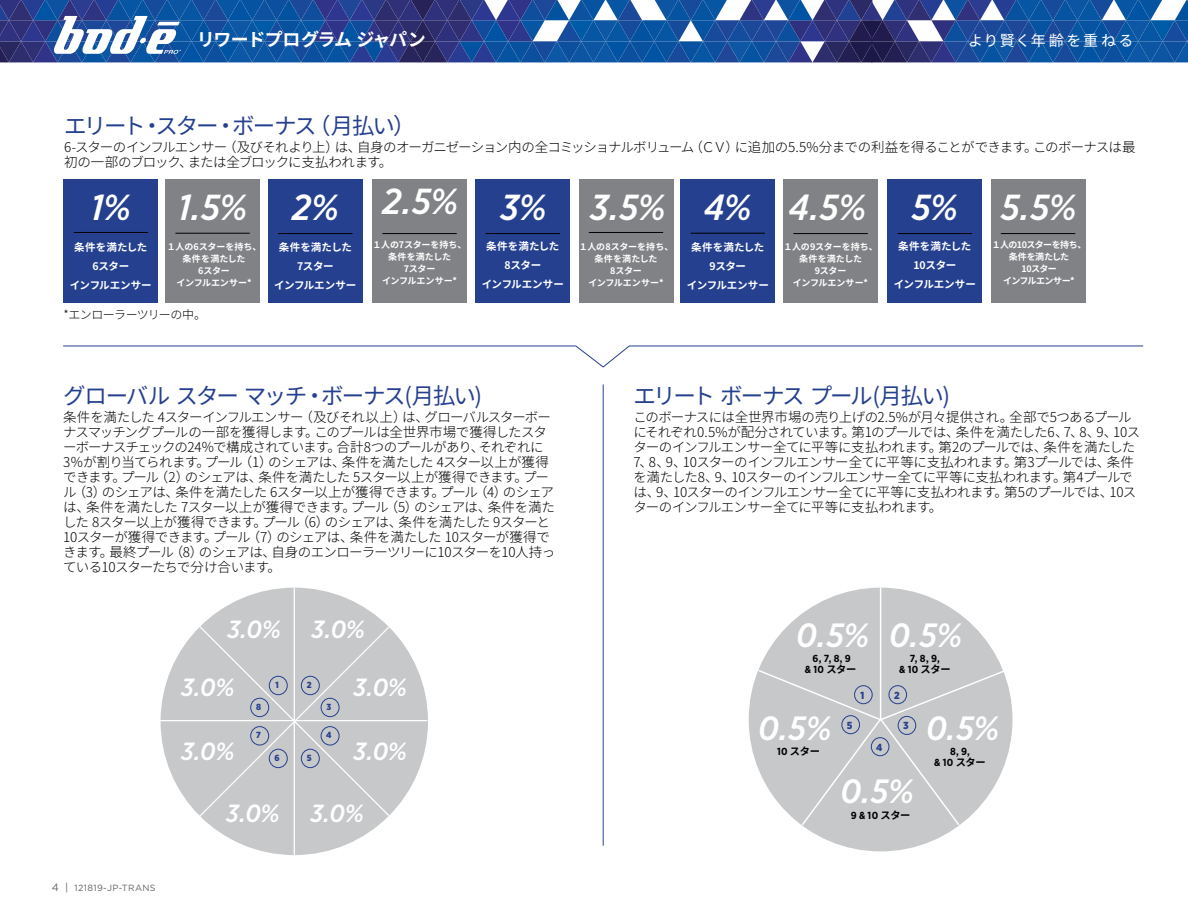
<style>
.page{position:relative;width:1188px;height:918px;background:#fff}
.page>*{position:absolute;margin:0;border:0;box-sizing:border-box;transform-origin:0 0}
.t1{font:italic 500 36.15px "Gotham Narrow";color:#fff}
.t2{font:italic 500 33.6px "Gotham Narrow";color:#fff}
.t3{font:italic 500 24.9px "Gotham Narrow";color:#fff}
.t4{font:22.5px "Noto Sans CJ Kjp";letter-spacing:-.09em;color:#25408f}
.t5{font:700 18px "Noto Sans CJ Kjp";letter-spacing:-.065em;color:#fff}
.t6{font:15px "Noto Sans CJ Kjp";letter-spacing:.125em;color:#fff}
.t7{font:300 13.5px/15px "Noto Sans CJ Kjp";letter-spacing:-.05em;color:#000}
.t8{font:300 12px "Noto Sans CJ Kjp";letter-spacing:-.045em;color:#000}
.t9{font:700 10.5px/19.2px "Noto Sans CJ Kjp";letter-spacing:-.015em;color:#fff;text-align:center}
.t10{font:700 10.2px/10.9px "Gotham Narrow";letter-spacing:.025em;color:#000;text-align:center}
.t11{font:700 10.2px "Noto Sans CJ Kjp";color:#000}
.t12{font:900 10.2px "Gotham Narrow";color:#25408f}
.t13{font:700 9px/12px "Noto Sans CJ Kjp";letter-spacing:-.005em;color:#fff;text-align:center}
.t14{font:700 9px/12px "Noto Sans CJ Kjp";letter-spacing:-.03em;color:#fff;text-align:center}
.t15{font:700 9px/12px "Noto Sans CJ Kjp";letter-spacing:-.06em;color:#fff;text-align:center}
.t16{font:9px "Gotham";letter-spacing:.035em;color:#636466}
.t17{font:900 8.85px "Gotham Narrow";color:#25408f}
.s1{font-size:10.5px}
.s2{font-family:"Noto Sans CJ Kjp"}
.s3{font-family:"Gotham Narrow"}
</style>
<div class="page">
<svg style="left:63px;top:345px;width:1081px;height:23px"></svg>
<div style="left:64px;top:179px;width:94px;height:124px;background:#25408f"></div>
<div style="left:579px;top:179px;width:94px;height:124px;background:#808285"></div>
<div style="left:476px;top:179px;width:94px;height:124px;background:#25408f"></div>
<div style="left:991px;top:179px;width:94px;height:124px;background:#808285"></div>
<div style="left:268px;top:179px;width:95px;height:124px;background:#25408f"></div>
<div style="left:783px;top:179px;width:95px;height:124px;background:#808285"></div>
<div style="left:165px;top:179px;width:95px;height:124px;background:#808285"></div>
<div style="left:681px;top:179px;width:94px;height:124px;background:#25408f"></div>
<div style="left:372px;top:179px;width:95px;height:124px;background:#808285"></div>
<div style="left:888px;top:179px;width:94px;height:124px;background:#25408f"></div>
<hr style="left:74px;top:232px;width:74px;height:1px;background:#000">
<hr style="left:589px;top:232px;width:74px;height:1px;background:#000">
<hr style="left:486px;top:233px;width:74px;height:1px;background:#000">
<hr style="left:1001px;top:233px;width:74px;height:1px;background:#000">
<hr style="left:278px;top:233px;width:75px;height:1px;background:#000">
<hr style="left:793px;top:233px;width:75px;height:1px;background:#000">
<hr style="left:175px;top:233px;width:75px;height:1px;background:#000">
<hr style="left:691px;top:233px;width:74px;height:1px;background:#000">
<hr style="left:382px;top:233px;width:75px;height:1px;background:#000">
<hr style="left:898px;top:233px;width:74px;height:1px;background:#000">
<div style="left:749px;top:588px;width:263px;height:263px;background:#c7c8ca;border-radius:50%"></div>
<hr style="left:880px;top:588px;width:1px;height:132px;background:#fff">
<svg style="left:757px;top:669px;width:250px;height:158px"></svg>
<hr style="left:603px;top:384px;width:1px;height:462px;background:#25408f">
<div style="left:161px;top:588px;width:267px;height:267px;background:#c7c8ca;border-radius:50%"></div>
<hr style="left:294px;top:588px;width:1px;height:267px;background:#fff">
<hr style="left:160px;top:720px;width:267px;height:1px;background:#fff">
<svg style="left:198px;top:624px;width:192px;height:194px"></svg>
<svg style="left:0;top:0;width:1188px;height:62px;background:#325b9f"></svg>
<h3 class="t5" style="left:197px;top:29px;width:230px">リワードプログラム ジャパン</h3>
<p class="t6" style="left:968px;top:32px;width:167px">より賢く年齢を重ねる</p>
<h3 class="t4" style="left:64px;top:113px;width:353px">エリート・スター・ボーナス（月払い）</h3>
<p class="t7" style="left:64px;top:139px;width:1073px">6-スターのインフルエンサー（及びそれより上）は、自身のオーガニゼーション内の全コミッショナルボリューム（ＣＶ）に追加の5.5%分までの利益を得ることができます。このボーナスは最初の一部のブロック、または全ブロックに支払われます。</p>
<h1 class="t1" style="left:91px;top:184px;width:41px">1%</h1>
<h1 class="t1" style="left:178px;top:184px;width:689px">1.5% 2% 2.5% 3% 3.5% 4% 4.5%</h1>
<h1 class="t1" style="left:912px;top:184px;width:166px">5% 5.5%</h1>
<p class="t14" style="left:373px;top:239px;width:96px">１人の7スターを持ち、条件を満たした<br>7スター<br>インフルエンサー*</p>
<p class="t9" style="left:894px;top:236px;width:84px">条件を満たした<br>10スター<br>インフルエンサー</p>
<p class="t9" style="left:482px;top:236px;width:84px">条件を満たした<br>8スター<br>インフルエンサー</p>
<p class="t15" style="left:992px;top:239px;width:96px">１人の10スターを持ち、条件を満たした<br>10スター<br>インフルエンサー*</p>
<p class="t9" style="left:70px;top:238px;width:84px">条件を満たした<br>6スター<br>インフルエンサー</p>
<p class="t13" style="left:579px;top:241px;width:96px">１人の8スターを持ち、条件を満たした<br>8スター<br>インフルエンサー*</p>
<p class="t13" style="left:167px;top:241px;width:96px">１人の6スターを持ち、条件を満たした<br>6スター<br>インフルエンサー*</p>
<p class="t9" style="left:687px;top:238px;width:84px">条件を満たした<br>9スター<br>インフルエンサー</p>
<p class="t9" style="left:274px;top:238px;width:84px">条件を満たした<br>7スター<br>インフルエンサー</p>
<p class="t14" style="left:783px;top:241px;width:96px">１人の9スターを持ち、条件を満たした<br>9スター<br>インフルエンサー*</p>
<p class="t8" style="left:64px;top:308px;width:144px">*エンローラーツリーの中。</p>
<h3 class="t4" style="left:63px;top:383px;width:421px">グローバル スター マッチ・ボーナス(月払い)</h3>
<p class="t7" style="left:63px;top:409px;width:494px">条件を満たした 4スターインフルエンサー（及びそれ以上）は、グローバルスターボーナスマッチングプールの一部を獲得します。このプールは全世界市場で獲得したスターボーナスチェックの24％で構成されています。合計8つのプールがあり、それぞれに<br>3％が割り当てられます。プール（1）のシェアは、条件を満たした 4スター以上が獲得できます。プール（2）のシェアは、条件を満たした 5スター以上が獲得できます。プール（3）のシェアは、条件を満たした 6スター以上が獲得できます。プール（4）のシェアは、条件を満たした 7スター以上が獲得できます。プール（5）のシェアは、条件を満たした 8スター以上が獲得できます。プール（6）のシェアは、条件を満たした 9スターと10スターが獲得できます。プール（7）のシェアは、条件を満たした 10スターが獲得できます。最終プール（8）のシェアは、自身のエンローラーツリーに10スターを10人持っている10スターたちで分け合います。</p>
<p class="t16" style="left:52px;top:882px;width:105px"><span class="s1">4 |</span> 121819-JP-TRANS</p>
<h3 class="t3" style="left:227px;top:613px;width:55px">3.0%</h3>
<h3 class="t3" style="left:181px;top:672px;width:55px">3.0%</h3>
<h3 class="t3" style="left:181px;top:735px;width:55px">3.0%</h3>
<p class="t17" style="left:256px;top:701px;width:6px">8</p>
<p class="t17" style="left:256px;top:729px;width:6px">7</p>
<p class="t17" style="left:275px;top:679px;width:5px">1</p>
<p class="t17" style="left:275px;top:752px;width:7px">6</p>
<h3 class="t3" style="left:226px;top:797px;width:55px">3.0%</h3>
<h3 class="t3" style="left:312px;top:613px;width:55px">3.0%</h3>
<p class="t17" style="left:307px;top:679px;width:6px">2</p>
<p class="t17" style="left:307px;top:752px;width:6px">5</p>
<p class="t17" style="left:327px;top:701px;width:6px">3</p>
<p class="t17" style="left:326px;top:729px;width:7px">4</p>
<h3 class="t3" style="left:354px;top:672px;width:55px">3.0%</h3>
<h3 class="t3" style="left:354px;top:735px;width:55px">3.0%</h3>
<h3 class="t3" style="left:310px;top:797px;width:55px">3.0%</h3>
<h3 class="t4" style="left:633px;top:383px;width:318px">エリート ボーナス プール(月払い)</h3>
<p class="t7" style="left:633px;top:409px;width:508px">このボーナスには全世界市場の売り上げの2.5%が月々提供され。全部で5つあるプールにそれぞれ0.5%が配分されています。第1のプールでは、条件を満たした6、7、8、9、10スターのインフルエンサー全てに平等に支払われます。第2のプールでは、条件を満たした7、8、9、10スターのインフルエンサー全てに平等に支払われます。第3プールでは、条件を満たした8、9、10スターのインフルエンサー全てに平等に支払われます。第4プールでは、9、10スターのインフルエンサー全てに平等に支払われます。第5のプールでは、10スターのインフルエンサー全てに平等に支払われます。</p>
<h2 class="t2" style="left:796px;top:614px;width:74px">0.5%</h2>
<p class="t10" style="left:805px;top:653px;width:53px">6, 7, 8, 9<br>&amp; 10 <span class="s2">スター</span></p>
<h2 class="t2" style="left:889px;top:614px;width:74px">0.5%</h2>
<p class="t10" style="left:899px;top:653px;width:53px">7, 8, 9,<br>&amp; 10 <span class="s2">スター</span></p>
<h2 class="t2" style="left:758px;top:707px;width:74px">0.5%</h2>
<p class="t11" style="left:777px;top:746px;width:44px"><span class="s3">10</span> スター</p>
<p class="t12" style="left:861px;top:688px;width:5px">1</p>
<p class="t12" style="left:894px;top:688px;width:7px">2</p>
<p class="t12" style="left:847px;top:718px;width:7px">5</p>
<p class="t12" style="left:876px;top:740px;width:8px">4</p>
<p class="t12" style="left:903px;top:719px;width:7px">3</p>
<h2 class="t2" style="left:841px;top:770px;width:74px">0.5%</h2>
<p class="t10" style="left:851px;top:809px;width:61px">9 &amp; 10 <span class="s2">スター</span></p>
<h2 class="t2" style="left:926px;top:707px;width:74px">0.5%</h2>
<p class="t10" style="left:934px;top:746px;width:53px">8, 9,<br>&amp; 10 <span class="s2">スター</span></p>
</div>
